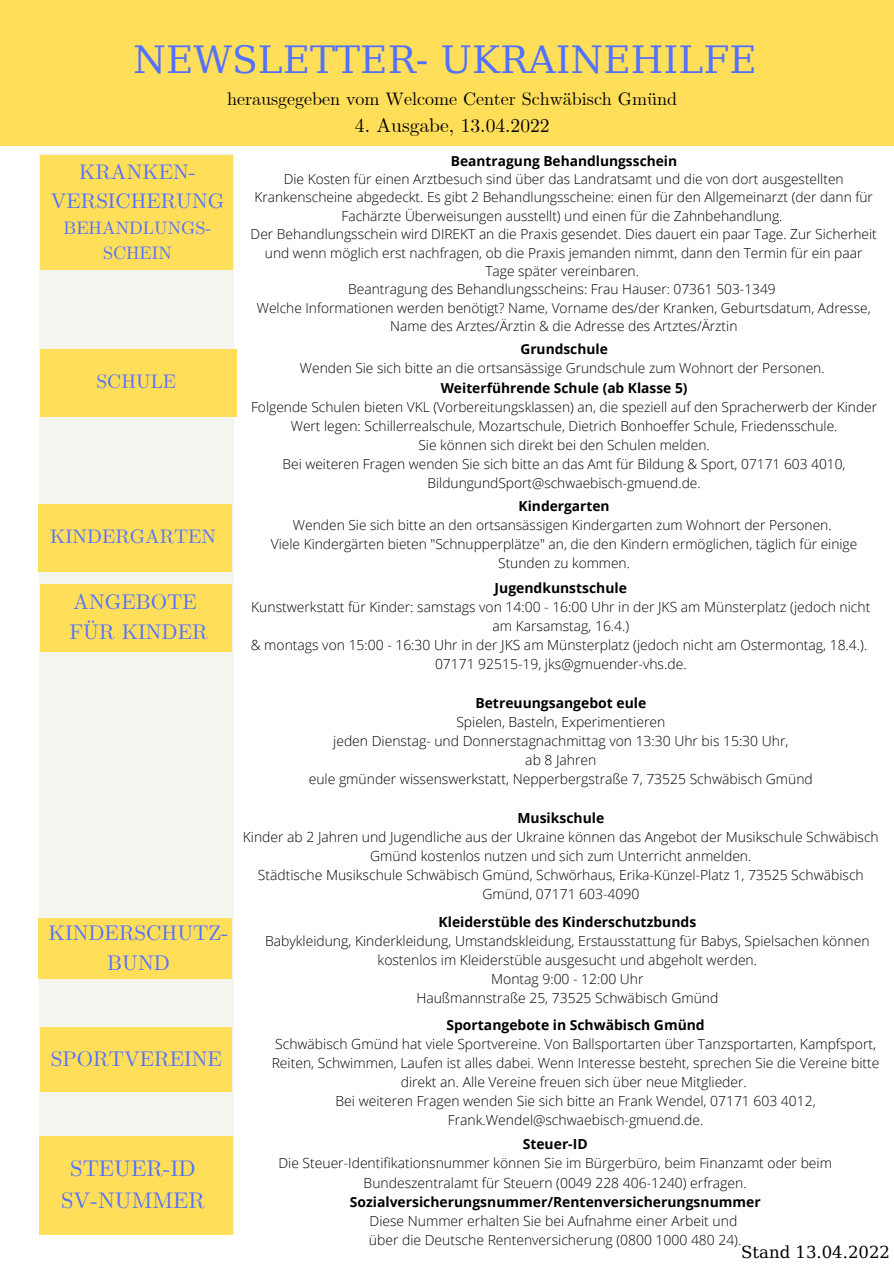
<style>
.page{position:relative;width:894px;height:1264px;background:#fff}
.page>*{position:absolute;margin:0;border:0;box-sizing:border-box;transform-origin:0 0}
.t1{font:37.5px "DejaVu Serif";color:#5271ff}
.t2{font:22.5px "CMU Serif";color:#5271ff}
.t3{font:21.15px "CMU Serif";color:#5271ff}
.t4{font:21px "CMU Serif";color:#5271ff}
.t5{font:19.5px "CMU Serif";color:#000}
.t6{font:19.5px "CMU Serif";color:#5271ff}
.t7{font:18px "CMU Serif";color:#000}
.t8{font:18px "CMU Serif";color:#5271ff}
.t9{font:16.5px "DejaVu Serif";color:#000}
.t10{font:300 13.95px/19.2px "Open Sans";color:#000;text-align:center}
.t11{font:700 13.95px "Open Sans";color:#000}
.t12{font:300 13.8px/18.3px "Open Sans";color:#000;text-align:center}
.t13{font:700 13.8px "Open Sans";color:#000}
</style>
<div class="page">
<div style="left:39px;top:153px;width:195px;height:1079px;background:#f5f5ef"></div>
<div style="left:0;top:0;width:893px;height:146px;background:#ffde59"></div>
<div style="left:40px;top:155px;width:193px;height:115px;background:#ffde59"></div>
<div style="left:40px;top:349px;width:196px;height:67px;background:#ffde59"></div>
<div style="left:38px;top:504px;width:194px;height:67px;background:#ffde59"></div>
<div style="left:39px;top:1135px;width:194px;height:98px;background:#ffde59"></div>
<div style="left:40px;top:1027px;width:192px;height:64px;background:#ffde59"></div>
<div style="left:38px;top:918px;width:194px;height:61px;background:#ffde59"></div>
<div style="left:40px;top:584px;width:192px;height:67px;background:#ffde59"></div>
<p class="t1" style="left:133px;top:38px;width:625px">NEWSLETTER- UKRAINEHILFE</p>
<p class="t7" style="left:227px;top:88px;width:451px">herausgegeben vom Welcome Center Schwäbisch Gmünd</p>
<p class="t5" style="left:355px;top:113px;width:196px">4. Ausgabe, 13.04.2022</p>
<p class="t4" style="left:79px;top:159px;width:118px">KRANKEN-</p>
<p class="t4" style="left:51px;top:188px;width:175px">VERSICHERUNG</p>
<p class="t8" style="left:64px;top:217px;width:149px">BEHANDLUNGS-</p>
<p class="t8" style="left:103px;top:242px;width:70px">SCHEIN</p>
<p class="t6" style="left:96px;top:370px;width:81px">SCHULE</p>
<p class="t6" style="left:50px;top:525px;width:167px">KINDERGARTEN</p>
<p class="t3" style="left:73px;top:589px;width:125px">ANGEBOTE</p>
<p class="t3" style="left:69px;top:619px;width:139px">FÜR KINDER</p>
<p class="t3" style="left:49px;top:920px;width:181px">KINDERSCHUTZ-</p>
<p class="t3" style="left:107px;top:950px;width:64px">BUND</p>
<p class="t3" style="left:51px;top:1046px;width:173px">SPORTVEREINE</p>
<p class="t2" style="left:70px;top:1154px;width:127px">STEUER-ID</p>
<p class="t2" style="left:61px;top:1186px;width:145px">SV-NUMMER</p>
<p class="t13" style="left:451px;top:151px;width:228px">Beantragung Behandlungsschein</p>
<p class="t12" style="left:254px;top:169px;width:620px">Die Kosten für einen Arztbesuch sind über das Landratsamt und die von dort ausgestellten<br>Krankenscheine abgedeckt. Es gibt 2 Behandlungsscheine: einen für den Allgemeinarzt (der dann für<br>Fachärzte Überweisungen ausstellt) und einen für die Zahnbehandlung.</p>
<p class="t12" style="left:250px;top:225px;width:627px">Der Behandlungsschein wird DIREKT an die Praxis gesendet. Dies dauert ein paar Tage. Zur Sicherheit und wenn möglich erst nachfragen, ob die Praxis jemanden nimmt, dann den Termin für ein paar<br>Tage später vereinbaren.</p>
<p class="t12" style="left:348px;top:280px;width:429px">Beantragung des Behandlungsscheins: Frau Hauser: 07361 503-1349</p>
<p class="t12" style="left:257px;top:298px;width:615px">Welche Informationen werden benötigt? Name, Vorname des/der Kranken, Geburtsdatum, Adresse,<br>Name des Arztes/Ärztin &amp; die Adresse des Artztes/Ärztin</p>
<p class="t13" style="left:520px;top:339px;width:89px">Grundschule</p>
<p class="t12" style="left:300px;top:359px;width:526px">Wenden Sie sich bitte an die ortsansässige Grundschule zum Wohnort der Personen.</p>
<p class="t13" style="left:440px;top:378px;width:248px">Weiterführende Schule (ab Klasse 5)</p>
<p class="t12" style="left:251px;top:397px;width:627px;line-height:19.2px">Folgende Schulen bieten VKL (Vorbereitungsklassen) an, die speziell auf den Spracherwerb der Kinder<br>Wert legen: Schillerrealschule, Mozartschule, Dietrich Bonhoeffer Schule, Friedensschule.</p>
<p class="t12" style="left:418px;top:435px;width:293px">Sie können sich direkt bei den Schulen melden.</p>
<p class="t12" style="left:282px;top:454px;width:564px;line-height:19.2px">Bei weiteren Fragen wenden Sie sich bitte an das Amt für Bildung &amp; Sport, 07171 603 4010,<br>BildungundSport@schwaebisch-gmuend.de.</p>
<p class="t13" style="left:518px;top:496px;width:92px">Kindergarten</p>
<p class="t12" style="left:293px;top:515px;width:540px">Wenden Sie sich bitte an den ortsansässigen Kindergarten zum Wohnort der Personen.</p>
<p class="t12" style="left:271px;top:534px;width:588px;line-height:19.2px">Viele Kindergärten bieten "Schnupperplätze" an, die den Kindern ermöglichen, täglich für einige<br>Stunden zu kommen.</p>
<p class="t11" style="left:494px;top:578px;width:134px">Jugendkunstschule</p>
<p class="t10" style="left:251px;top:597px;width:620px">Kunstwerkstatt für Kinder: samstags von 14:00 - 16:00 Uhr in der JKS am Münsterplatz (jedoch nicht am Karsamstag, 16.4.)</p>
<p class="t10" style="left:251px;top:635px;width:618px">&amp; montags von 15:00 - 16:30 Uhr in der JKS am Münsterplatz (jedoch nicht am Ostermontag, 18.4.).</p>
<p class="t10" style="left:435px;top:654px;width:253px">07171 92515-19, jks@gmuender-vhs.de.</p>
<p class="t11" style="left:475px;top:692px;width:172px">Betreuungsangebot eule</p>
<p class="t10" style="left:456px;top:711px;width:210px">Spielen, Basteln, Experimentieren</p>
<p class="t10" style="left:333px;top:731px;width:456px">jeden Dienstag- und Donnerstagnachmittag von 13:30 Uhr bis 15:30 Uhr,</p>
<p class="t10" style="left:525px;top:750px;width:73px">ab 8 Jahren</p>
<p class="t10" style="left:309px;top:769px;width:505px">eule gmünder wissenswerkstatt, Nepperbergstraße 7, 73525 Schwäbisch Gmünd</p>
<p class="t11" style="left:517px;top:807px;width:88px">Musikschule</p>
<p class="t10" style="left:243px;top:826px;width:637px">Kinder ab 2 Jahren und Jugendliche aus der Ukraine können das Angebot der Musikschule Schwäbisch<br>Gmünd kostenlos nutzen und sich zum Unterricht anmelden.</p>
<p class="t10" style="left:258px;top:865px;width:607px">Städtische Musikschule Schwäbisch Gmünd, Schwörhaus, Erika-Künzel-Platz 1, 73525 Schwäbisch<br>Gmünd, 07171 603-4090</p>
<p class="t11" style="left:438px;top:911px;width:259px">Kleiderstüble des Kinderschutzbunds</p>
<p class="t10" style="left:265px;top:930px;width:606px">Babykleidung, Kinderkleidung, Umstandskleidung, Erstausstattung für Babys, Spielsachen können kostenlos im Kleiderstüble ausgesucht und abgeholt werden.</p>
<p class="t10" style="left:491px;top:969px;width:154px">Montag 9:00 - 12:00 Uhr</p>
<p class="t10" style="left:416px;top:988px;width:303px">Haußmannstraße 25, 73525 Schwäbisch Gmünd</p>
<p class="t11" style="left:446px;top:1014px;width:260px">Sportangebote in Schwäbisch Gmünd</p>
<p class="t10" style="left:271px;top:1033px;width:609px">Schwäbisch Gmünd hat viele Sportvereine. Von Ballsportarten über Tanzsportarten, Kampfsport,<br>Reiten, Schwimmen, Laufen ist alles dabei. Wenn Interesse besteht, sprechen Sie die Vereine bitte direkt an. Alle Vereine freuen sich über neue Mitglieder.</p>
<p class="t10" style="left:335px;top:1091px;width:481px">Bei weiteren Fragen wenden Sie sich bitte an Frank Wendel, 07171 603 4012,<br>Frank.Wendel@schwaebisch-gmuend.de.</p>
<p class="t11" style="left:522px;top:1134px;width:66px">Steuer-ID</p>
<p class="t10" style="left:278px;top:1153px;width:555px">Die Steuer-Identifikationsnummer können Sie im Bürgerbüro, beim Finanzamt oder beim<br>Bundeszentralamt für Steuern (0049 228 406-1240) erfragen.</p>
<p class="t11" style="left:349px;top:1191px;width:412px">Sozialversicherungsnummer/Rentenversicherungsnummer</p>
<p class="t10" style="left:369px;top:1210px;width:369px">Diese Nummer erhalten Sie bei Aufnahme einer Arbeit und</p>
<p class="t10" style="left:369px;top:1229px;width:374px">über die Deutsche Rentenversicherung (0800 1000 480 24).</p>
<p class="t9" style="left:741px;top:1242px;width:150px">Stand 13.04.2022</p>
</div>
